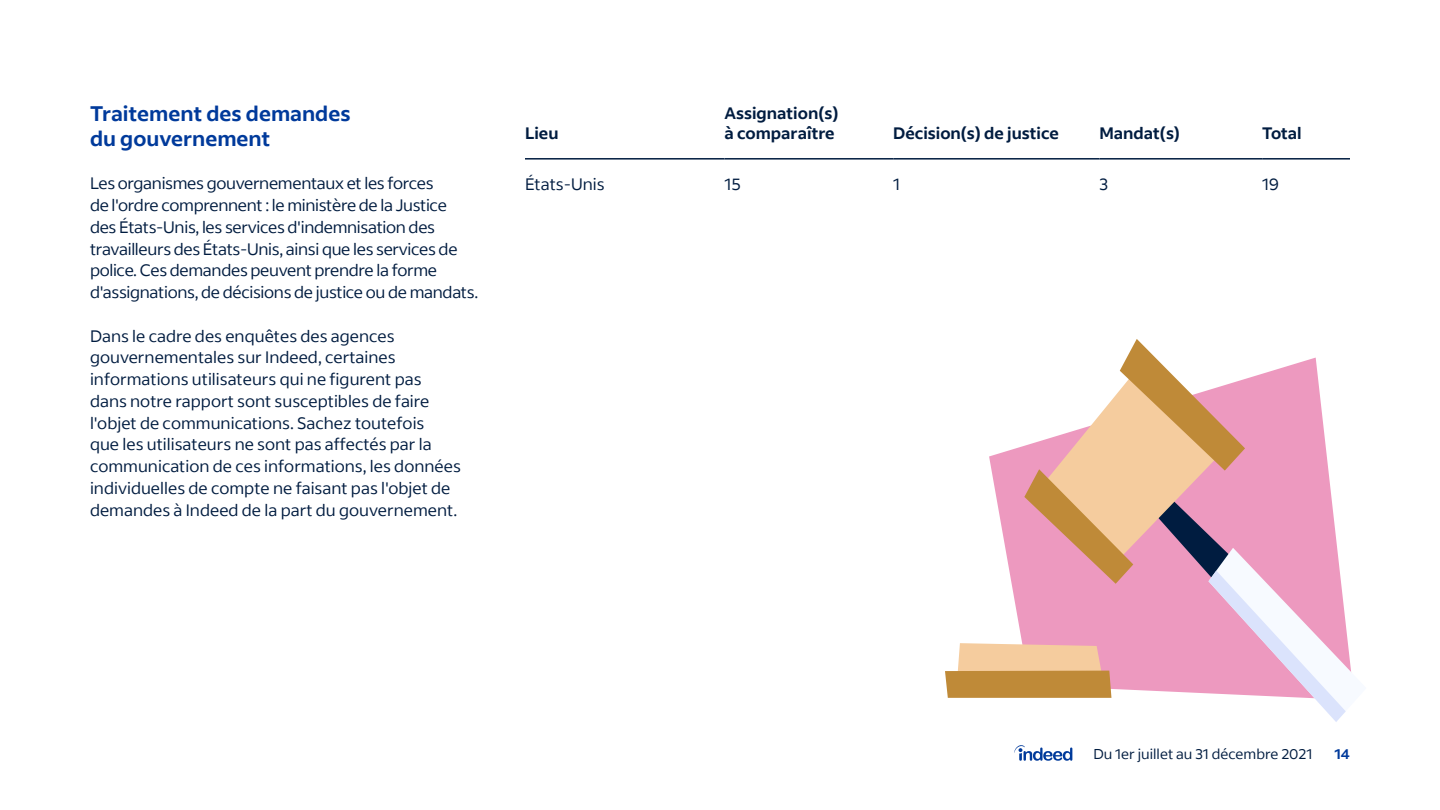
<style>
.page{position:relative;width:1440px;height:810px;background:#fff}
.page>*{position:absolute;margin:0;border:0;box-sizing:border-box;transform-origin:0 0}
.t1{font:700 21px/25.2px "Indeed Sans";color:#003a9b}
.t2{font:16.5px/21.8px "Indeed Sans";color:#001c40}
.t3{font:16.5px/21.8px "Indeed Sans";letter-spacing:-.02em;color:#001c40}
.t4{font:700 16.5px/19.8px "Indeed Sans";color:#001c40}
.t5{font:14.25px "Indeed Sans";color:#001c40}
.t6{font:700 14.25px "Indeed Sans";color:#003a9b}
</style>
<div class="page">
<hr style="left:1100px;top:158px;width:162px;height:2px;background:#001c40">
<hr style="left:1262px;top:158px;width:88px;height:2px;background:#001c40">
<hr style="left:525px;top:158px;width:199px;height:2px;background:#001c40">
<hr style="left:724px;top:158px;width:169px;height:2px;background:#001c40">
<hr style="left:893px;top:158px;width:207px;height:2px;background:#001c40">
<svg style="left:945px;top:339px;width:407px;height:383px"></svg>
<svg style="left:1014px;top:745px;width:58px;height:16px"></svg>
<p class="t1" style="left:90px;top:100px;width:262px">Traitement des demandes du gouvernement</p>
<p class="t3" style="left:90px;top:172px;width:390px">Les organismes gouvernementaux et les forces<br>de l'ordre comprennent : le ministère de la Justice<br>des États-Unis, les services d'indemnisation des travailleurs des États-Unis, ainsi que les services de police. Ces demandes peuvent prendre la forme d'assignations, de décisions de justice ou de mandats.</p>
<p class="t2" style="left:90px;top:325px;width:372px">Dans le cadre des enquêtes des agences gouvernementales sur Indeed, certaines informations utilisateurs qui ne figurent pas dans notre rapport sont susceptibles de faire l'objet de communications. Sachez toutefois<br>que les utilisateurs ne sont pas affectés par la communication de ces informations, les données individuelles de compte ne faisant pas l'objet de demandes à Indeed de la part du gouvernement.</p>
<p class="t4" style="left:525px;top:122px;width:35px">Lieu</p>
<p class="t4" style="left:724px;top:103px;width:115px">Assignation(s) à comparaître</p>
<p class="t4" style="left:893px;top:122px;width:167px">Décision(s) de justice</p>
<p class="t4" style="left:1100px;top:122px;width:82px">Mandat(s)</p>
<p class="t4" style="left:1262px;top:122px;width:41px">Total</p>
<p class="t2" style="left:525px;top:173px;width:81px">États-Unis</p>
<p class="t2" style="left:724px;top:173px;width:18px">15</p>
<p class="t2" style="left:893px;top:173px;width:8px">1</p>
<p class="t2" style="left:1100px;top:173px;width:10px">3</p>
<p class="t2" style="left:1262px;top:173px;width:18px">19</p>
<p class="t5" style="left:1093px;top:745px;width:221px">Du 1er juillet au 31 décembre 2021</p>
<p class="t6" style="left:1334px;top:745px;width:17px">14</p>
</div>
